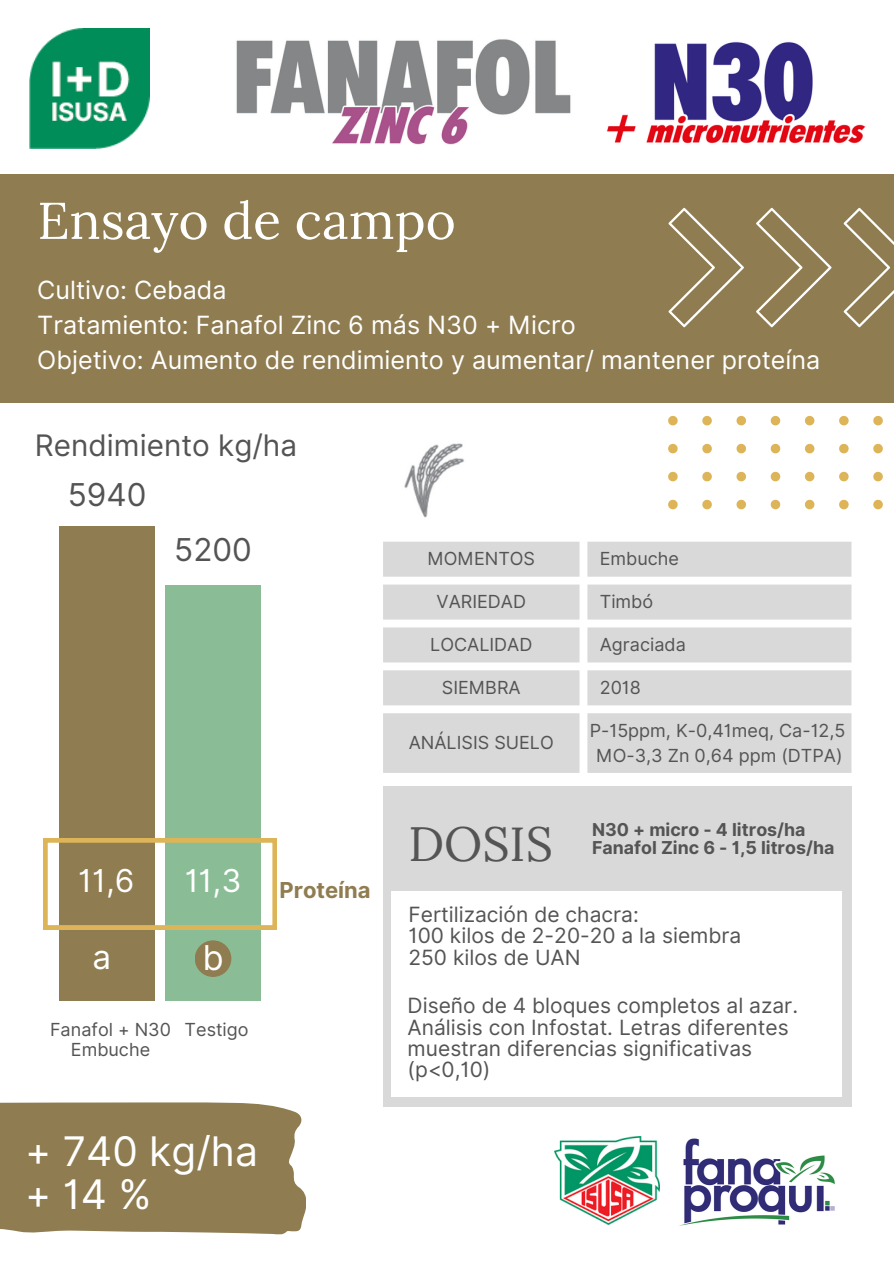
<style>
.page{position:relative;width:894px;height:1264px;background:#fff}
.page>*{position:absolute;margin:0;border:0;box-sizing:border-box;transform-origin:0 0}
.t1{font:51.6px "Lora";color:#fff}
.t2{font:48px "Lora";color:#545454}
.t3{font:40.8px/43px "Inter";color:#fff}
.t4{font:34.2px "Inter";color:#fff}
.t5{font:33.15px "Inter";color:#fff}
.t6{font:31.5px "Inter";color:#545454}
.t7{font:31.5px "Inter";color:#fff}
.t8{font:29.7px "Inter";color:#545454}
.t9{font:25.05px/34.8px "Inter";color:#fff}
.t10{font:700 22.05px "Inter";color:#8f7c50}
.t11{font:21px/21.3px "Inter";color:#545454}
.t12{font:18px "Inter";color:#545454}
.t13{font:700 17.7px "Inter";color:#545454}
</style>
<div class="page">
<svg style="left:668px;top:416px;width:9px;height:9px"></svg>
<svg style="left:702px;top:416px;width:9px;height:9px"></svg>
<svg style="left:736px;top:416px;width:9px;height:9px"></svg>
<svg style="left:770px;top:416px;width:10px;height:9px"></svg>
<svg style="left:804px;top:416px;width:10px;height:9px"></svg>
<svg style="left:839px;top:416px;width:9px;height:9px"></svg>
<svg style="left:873px;top:416px;width:9px;height:9px"></svg>
<svg style="left:668px;top:444px;width:9px;height:9px"></svg>
<svg style="left:702px;top:444px;width:9px;height:9px"></svg>
<svg style="left:736px;top:444px;width:9px;height:9px"></svg>
<svg style="left:770px;top:444px;width:10px;height:9px"></svg>
<svg style="left:804px;top:444px;width:10px;height:9px"></svg>
<svg style="left:839px;top:444px;width:9px;height:9px"></svg>
<svg style="left:873px;top:444px;width:9px;height:9px"></svg>
<svg style="left:668px;top:472px;width:9px;height:9px"></svg>
<svg style="left:702px;top:472px;width:9px;height:9px"></svg>
<svg style="left:736px;top:472px;width:9px;height:9px"></svg>
<svg style="left:770px;top:472px;width:10px;height:9px"></svg>
<svg style="left:804px;top:472px;width:10px;height:9px"></svg>
<svg style="left:839px;top:472px;width:9px;height:9px"></svg>
<svg style="left:873px;top:472px;width:9px;height:9px"></svg>
<svg style="left:668px;top:500px;width:9px;height:9px"></svg>
<svg style="left:702px;top:500px;width:9px;height:9px"></svg>
<svg style="left:736px;top:500px;width:9px;height:9px"></svg>
<svg style="left:770px;top:500px;width:10px;height:9px"></svg>
<svg style="left:804px;top:500px;width:10px;height:9px"></svg>
<svg style="left:839px;top:500px;width:9px;height:9px"></svg>
<svg style="left:873px;top:500px;width:9px;height:9px"></svg>
<div style="left:0;top:175px;width:893px;height:228px;background:#8f7c50"></div>
<svg style="left:843px;top:208px;width:50px;height:120px"></svg>
<svg style="left:756px;top:208px;width:75px;height:120px"></svg>
<svg style="left:668px;top:208px;width:76px;height:120px"></svg>
<img style="left:554px;top:1136px;width:105px;height:87px">
<img style="left:659px;top:1138px;width:176px;height:88px">
<div style="left:0;top:1102px;width:306px;height:133px;background:#8f7c50"></div>
<svg style="left:383px;top:541px;width:468px;height:232px;fill:#d9d9d9"></svg>
<div style="left:59px;top:526px;width:96px;height:474px;background:#8f7c50"></div>
<div style="left:165px;top:585px;width:96px;height:415px;background:#8abd96"></div>
<div style="left:195px;top:940px;width:36px;height:36px;background:#8f7c50;border-radius:50%"></div>
<div style="left:383px;top:786px;width:468px;height:321px;background:#d9d9d9"></div>
<div style="left:391px;top:891px;width:450px;height:206px;background:#fff"></div>
<img style="left:404px;top:443px;width:61px;height:75px">
<svg style="left:43px;top:838px;width:234px;height:91px"></svg>
<img style="left:236px;top:39px;width:335px;height:106px">
<img style="left:606px;top:41px;width:260px;height:103px">
<img style="left:29px;top:28px;width:121px;height:121px">
<p class="t1" style="left:37px;top:187px;width:420px">Ensayo de campo</p>
<p class="t9" style="left:37px;top:272px;width:784px">Cultivo: Cebada<br>Tratamiento: Fanafol Zinc 6 más N30 + Micro<br>Objetivo: Aumento de rendimiento y aumentar/ mantener proteína</p>
<p class="t8" style="left:35px;top:427px;width:264px">Rendimiento kg/ha</p>
<p class="t6" style="left:68px;top:475px;width:80px">5940</p>
<p class="t6" style="left:174px;top:530px;width:79px">5200</p>
<p class="t7" style="left:78px;top:862px;width:58px">11,6</p>
<h4 class="t7" style="left:185px;top:862px;width:58px">11,3</h4>
<h4 class="t10" style="left:279px;top:876px;width:93px">Proteína</h4>
<h4 class="t5" style="left:92px;top:936px;width:20px">a</h4>
<p class="t4" style="left:202px;top:936px;width:23px">b</p>
<p class="t12" style="left:50px;top:1018px;width:122px">Fanafol + N30</p>
<p class="t12" style="left:184px;top:1018px;width:65px">Testigo</p>
<p class="t12" style="left:71px;top:1039px;width:81px">Embuche</p>
<p class="t3" style="left:25px;top:1129px;width:234px">+ 740 kg/ha +14%</p>
<p class="t12" style="left:427px;top:548px;width:109px">MOMENTOS</p>
<p class="t12" style="left:599px;top:548px;width:81px">Embuche</p>
<p class="t12" style="left:436px;top:591px;width:91px">VARIEDAD</p>
<h2 class="t12" style="left:599px;top:591px;width:55px">Timbó</h2>
<p class="t12" style="left:430px;top:633px;width:104px">LOCALIDAD</p>
<h5 class="t12" style="left:599px;top:633px;width:87px">Agraciada</h5>
<p class="t12" style="left:441px;top:676px;width:80px">SIEMBRA</p>
<h4 class="t12" style="left:599px;top:676px;width:43px">2018</h4>
<p class="t12" style="left:408px;top:732px;width:146px">ANÁLISIS SUELO</p>
<h4 class="t12" style="left:589px;top:719px;width:257px">P-15ppm, K-0,41meq, Ca-12,5</h4>
<p class="t12" style="left:596px;top:744px;width:248px">MO-3,3 Zn 0,64 ppm (DTPA)</p>
<p class="t2" style="left:408px;top:813px;width:146px">DOSIS</p>
<p class="t13" style="left:592px;top:819px;width:215px">N30 + micro - 4 litros/ha</p>
<p class="t13" style="left:592px;top:837px;width:244px">Fanafol Zinc 6 - 1,5 litros/ha</p>
<p class="t11" style="left:408px;top:903px;width:232px">Fertilización de chacra:</p>
<p class="t11" style="left:408px;top:924px;width:334px">100 kilos de 2-20-20 a la siembra</p>
<h1 class="t11" style="left:408px;top:946px;width:173px">250 kilos de UAN</h1>
<p class="t11" style="left:407px;top:994px;width:392px">Diseño de 4 bloques completos al azar.</p>
<p class="t11" style="left:407px;top:1016px;width:382px">Análisis con Infostat. Letras diferentes muestran diferencias significativas (p&lt;0,10)</p>
</div>
